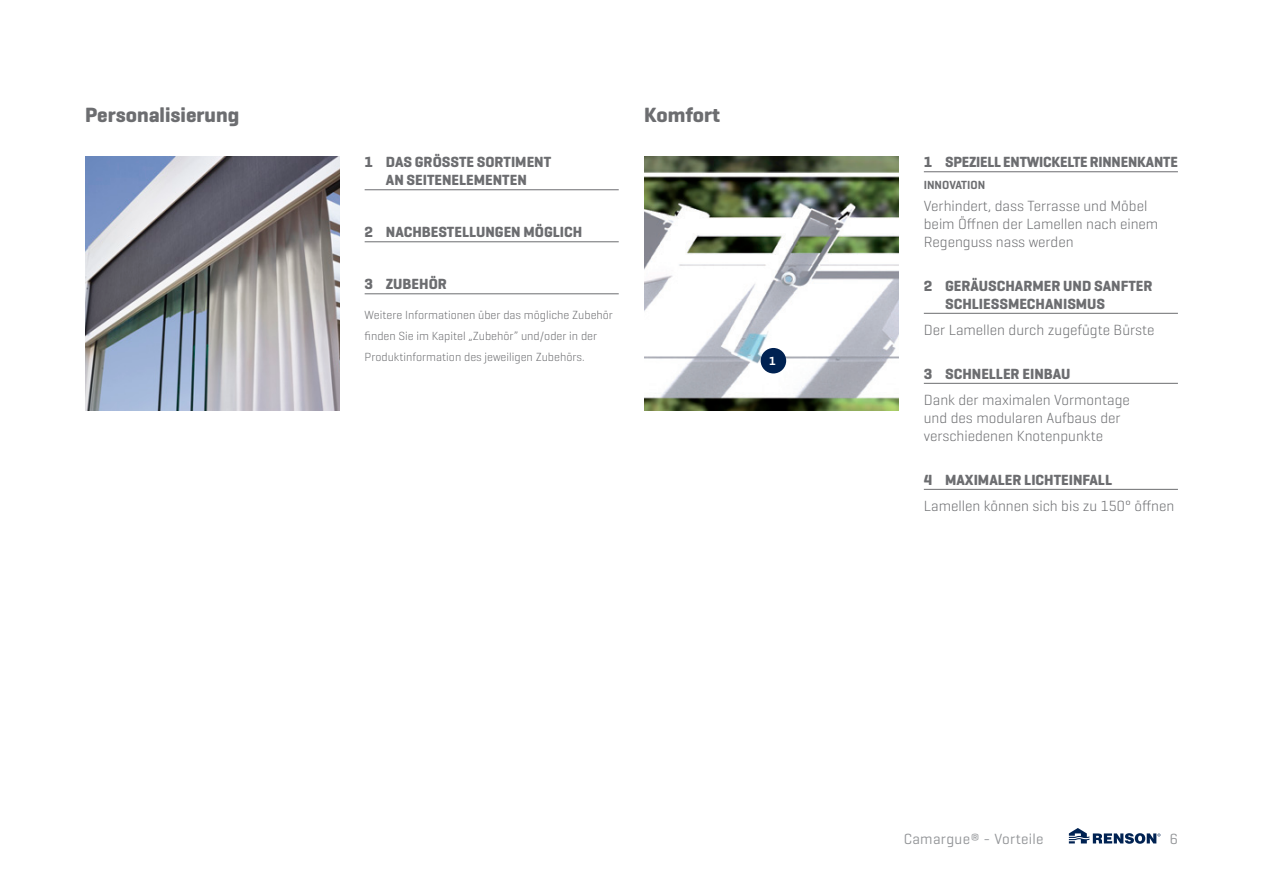
<style>
.page{position:relative;width:1263px;height:893px;background:#fff}
.page>*{position:absolute;margin:0;border:0;box-sizing:border-box;transform-origin:0 0}
.t1{font:700 21px "Geogrotesque";color:#6c6d70}
.USP_Body{font:300 15px/18px "Geogrotesque";color:#6c6d70}
.t2{font:700 15px/18px "Geogrotesque";color:#6c6d70}
.t3{font:15px "Geogrotesque";letter-spacing:.02em;color:#939598}
.t4{font:300 12px/21px "Geogrotesque";color:#6c6d70}
.USP_Patented{font:600 12px "Geogrotesque";color:#6c6d70}
.USP_Numbers{font:600 12px "Geogrotesque";color:#fff}
</style>
<div class="page">
<svg style="left:1069px;top:828px;width:91px;height:16px"></svg>
<img style="left:644px;top:156px;width:254px;height:254px">
<img style="left:85px;top:156px;width:254px;height:254px">
<div style="left:761px;top:348px;width:25px;height:25px;background:#002252;border-radius:50%"></div>
<hr style="left:924px;top:172px;width:254px;height:1px;background:#6c6d70">
<hr style="left:924px;top:313px;width:254px;height:1px;background:#6c6d70">
<hr style="left:924px;top:383px;width:254px;height:1px;background:#6c6d70">
<hr style="left:924px;top:489px;width:254px;height:1px;background:#6c6d70">
<hr style="left:365px;top:190px;width:254px;height:1px;background:#6c6d70">
<hr style="left:365px;top:242px;width:254px;height:1px;background:#6c6d70">
<hr style="left:365px;top:294px;width:254px;height:1px;background:#6c6d70">
<h2 class="t1" style="left:85px;top:102px;width:156px">Personalisierung</h2>
<h2 class="t1" style="left:644px;top:102px;width:77px">Komfort</h2>
<p class="t2" style="left:365px;top:153px;width:188px;text-align:center">1 DAS GRÖSSTE SORTIMENT<br>AN SEITENELEMENTEN</p>
<p class="t2" style="left:365px;top:223px;width:219px">2 NACHBESTELLUNGEN MÖGLICH</p>
<p class="t2" style="left:365px;top:275px;width:84px">3 ZUBEHÖR</p>
<p class="t4" style="left:365px;top:304px;width:250px">Weitere Informationen über das mögliche Zubehör finden Sie im Kapitel „Zubehör” und/oder in der<br>Produktinformation des jeweiligen Zubehörs.</p>
<p class="USP_Numbers" style="left:769px;top:354px;width:8px">1</p>
<p class="t2" style="left:924px;top:153px;width:255px">1 SPEZIELL ENTWICKELTE RINNENKANTE</p>
<p class="USP_Patented" style="left:924px;top:178px;width:63px">INNOVATION</p>
<p class="USP_Body" style="left:924px;top:197px;width:236px">Verhindert, dass Terrasse und Möbel beim Öffnen der Lamellen nach einem<br>Regenguss nass werden</p>
<p class="t2" style="left:945px;top:277px;width:209px;text-indent:-21px">2 GERÄUSCHARMER UND SANFTER<br>SCHLIESSMECHANISMUS</p>
<p class="USP_Body" style="left:924px;top:321px;width:232px">Der Lamellen durch zugefügte Bürste</p>
<p class="t2" style="left:924px;top:365px;width:148px">3 SCHNELLER EINBAU</p>
<p class="USP_Body" style="left:924px;top:391px;width:208px">Dank der maximalen Vormontage und des modularen Aufbaus der verschiedenen Knotenpunkte</p>
<p class="t2" style="left:924px;top:471px;width:190px">4 MAXIMALER LICHTEINFALL</p>
<p class="USP_Body" style="left:924px;top:497px;width:252px">Lamellen können sich bis zu 150° öffnen</p>
<p class="t3" style="left:904px;top:829px;width:141px">Camargue® - Vorteile</p>
<p class="t3" style="left:1170px;top:829px;width:10px">6</p>
</div>
